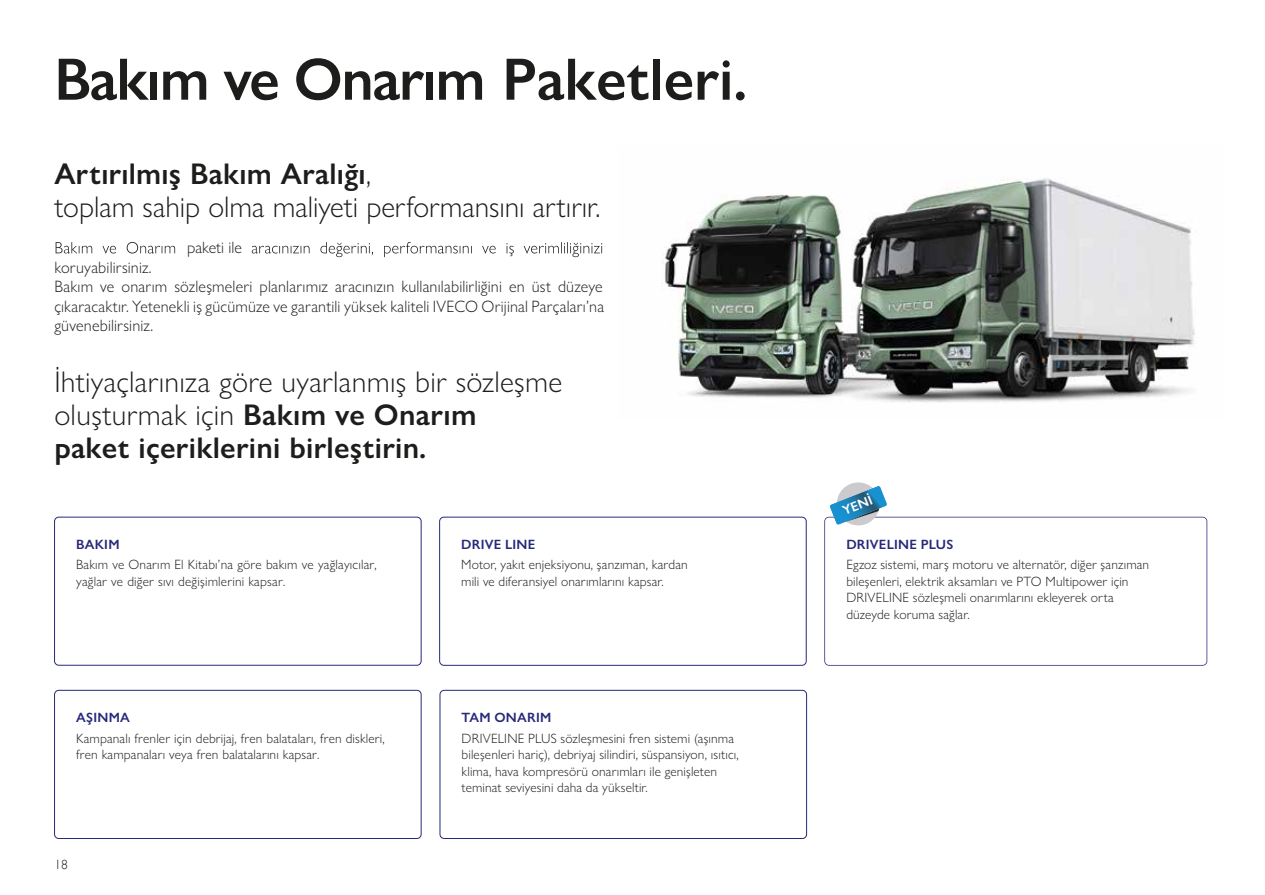
<style>
.page{position:relative;width:1265px;height:895px;background:#fff}
.page>*{position:absolute;margin:0;border:0;box-sizing:border-box;transform-origin:0 0}
.t1{font:600 60px "Gill Sans Nova";letter-spacing:-.015em;color:#1d1d1b}
.t2{font:300 30px/33px "Gill Sans Nova";letter-spacing:.01em;color:#1d1d1b}
.t3{font:300 16.5px/19.5px "Gill Sans Nova";letter-spacing:.01em;color:#1d1d1b}
.t4{font:300 13.5px/16.5px "Gill Sans Nova";letter-spacing:.01em;color:#1d1d1b}
.t5{font:600 13.5px "Gill Sans Nova";letter-spacing:.02em;color:#272979}
.t6{font:300 13.5px "Gill Sans";color:#1d1d1b}
.t7{font:600 13.35px "Gill Sans Nova";color:#fff}
.s1{font-weight:600}
</style>
<div class="page">
<div style="left:439px;top:516px;width:367px;height:149px;border:1px solid #272979;border-radius:4px"></div>
<svg style="left:824px;top:516px;width:382px;height:149px"></svg>
<div style="left:54px;top:516px;width:367px;height:149px;border:1px solid #272979;border-radius:4px"></div>
<div style="left:439px;top:689px;width:367px;height:149px;border:1px solid #272979;border-radius:4px"></div>
<div style="left:54px;top:689px;width:367px;height:149px;border:1px solid #272979;border-radius:4px"></div>
<svg style="left:829px;top:482px;width:57px;height:45px"></svg>
<svg style="left:56px;top:242px;width:546px;height:15px"></svg>
<img style="left:661px;top:178px;width:534px;height:225px">
<h1 class="t1" style="left:54px;top:42px;width:694px">Bakım ve Onarım Paketleri.</h1>
<h2 class="t2" style="left:54px;top:157px;width:547px"><span class="s1">Artırılmış Bakım Aralığı</span>,<br>toplam sahip olma maliyeti performansını artırır.</h2>
<p class="t3" style="left:54px;top:257px;width:551px">koruyabilirsiniz.<br>Bakım ve onarım sözleşmeleri planlarımız aracınızın kullanılabilirliğini en üst düzeye çıkaracaktır. Yetenekli iş gücümüze ve garantili yüksek kaliteli IVECO Orijinal Parçaları’na güvenebilirsiniz.</p>
<p class="t3" style="left:187px;top:238px;width:56px">paketi ile</p>
<h2 class="t2" style="left:54px;top:365px;width:509px">İhtiyaçlarınıza göre uyarlanmış bir sözleşme oluşturmak için <span class="s1">Bakım ve Onarım<br>paket içeriklerini birleştirin.</span></h2>
<p class="t5" style="left:76px;top:535px;width:45px">BAKIM</p>
<p class="t4" style="left:76px;top:556px;width:302px">Bakım ve Onarım El Kitabı’na göre bakım ve yağlayıcılar, yağlar ve diğer sıvı değişimlerini kapsar.</p>
<p class="t5" style="left:76px;top:708px;width:55px">AŞINMA</p>
<p class="t4" style="left:76px;top:729px;width:310px">Kampanalı frenler için debrijaj, fren balataları, fren diskleri, fren kampanaları veya fren balatalarını kapsar.</p>
<p class="t6" style="left:54px;top:853px;width:15px">18</p>
<p class="t5" style="left:461px;top:535px;width:76px">DRIVE LINE</p>
<p class="t4" style="left:461px;top:556px;width:228px">Motor, yakıt enjeksiyonu, şanzıman, kardan mili ve diferansiyel onarımlarını kapsar.</p>
<p class="t5" style="left:461px;top:708px;width:91px">TAM ONARIM</p>
<p class="t4" style="left:461px;top:729px;width:278px">DRIVELINE PLUS sözleşmesini fren sistemi (aşınma bileşenleri hariç), debriyaj silindiri, süspansiyon, ısıtıcı, klima, hava kompresörü onarımları ile genişleten teminat seviyesini daha da yükseltir.</p>
<p class="t7" style="left:840px;top:503px;width:32px;rotate:-22deg">YENİ</p>
<p class="t5" style="left:846px;top:535px;width:108px">DRIVELINE PLUS</p>
<p class="t4" style="left:846px;top:556px;width:304px">Egzoz sistemi, marş motoru ve alternatör, diğer şanzıman bileşenleri, elektrik aksamları ve PTO Multipower için DRIVELINE sözleşmeli onarımlarını ekleyerek orta düzeyde koruma sağlar.</p>
</div>
